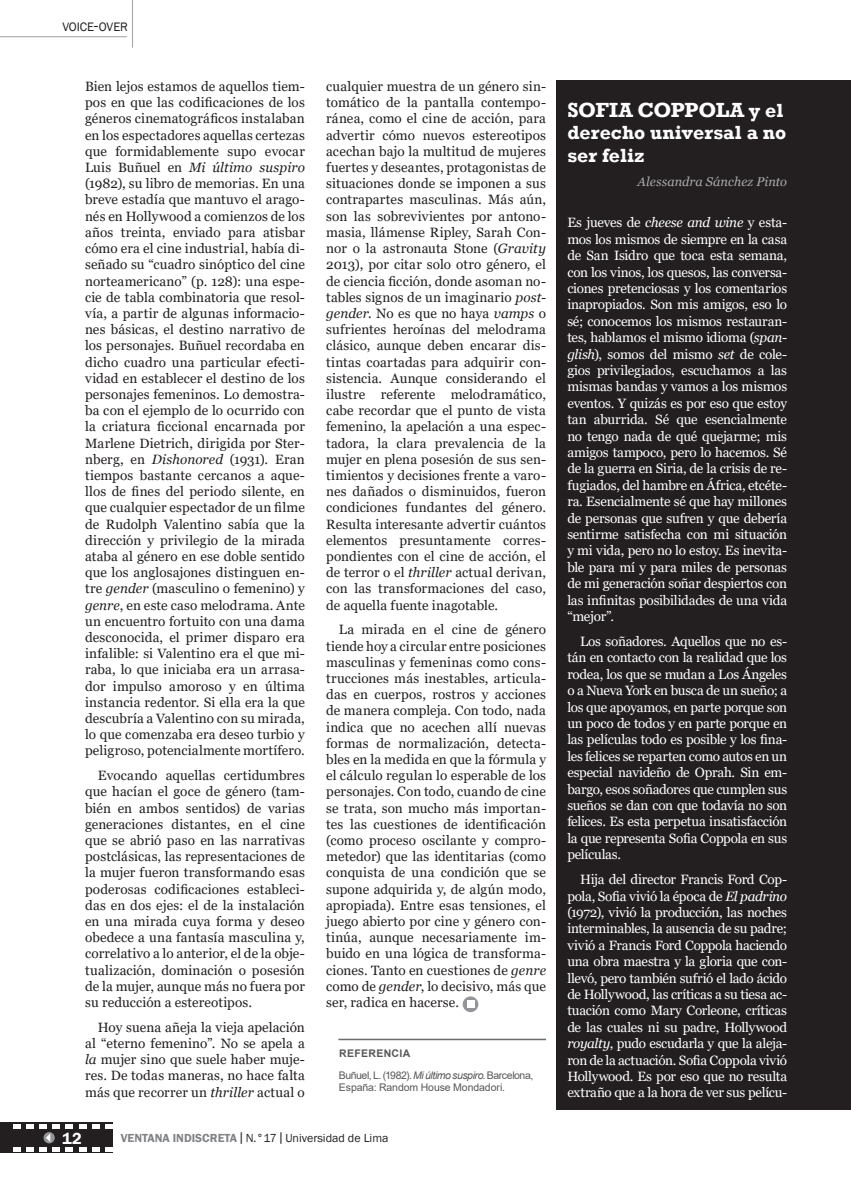
<style>
.page{position:relative;width:851px;height:1191px;background:#fff}
.page>*{position:absolute;margin:0;border:0;box-sizing:border-box;transform-origin:0 0}
.t1{font:700 21px "Rockwell";letter-spacing:-.015em;color:#fff}
.t2{font:700 19.5px/22.6px "Rockwell";letter-spacing:.005em;color:#fff}
.t3{font:600 16.5px "Franklin Gothic";color:#fff}
.t4{font:13.5px/16.2px "Georgia";letter-spacing:.01em;color:#231f20;text-align:justify}
.t5{font:13.5px/16.4px "Georgia";letter-spacing:-.02em;color:#fff;text-align:justify}
.t6{font:italic 12.75px "Georgia";letter-spacing:.005em;color:#a8a9ad}
.t7{font:12.6px "Franklin Gothic";letter-spacing:-.005em;color:#231f20}
.t8{font:12px "Franklin Gothic";color:#231f20}
.t9{font:10.5px/22px "Arial";letter-spacing:-.04em;color:#57585a}
.t10{font:10.5px "Arial";letter-spacing:-.01em;color:#57585a}
.s1{font-size:18px}
.s2{font-style:italic}
.s3{font-weight:700}
.s4{font-weight:600;color:#808285}
.s5{font-size:9.6px}
.s6{font-size:19.5px}
</style>
<div class="page">
<hr style="left:0;top:36px;width:127px;height:1px;background:#a8a9ad">
<hr style="left:132px;top:0;width:1px;height:48px;background:#a8a9ad">
<div style="left:0;top:1122px;width:112px;height:31px;background:#231f20"></div>
<svg style="left:105px;top:1124px;width:7px;height:4px"></svg>
<svg style="left:92px;top:1124px;width:7px;height:4px"></svg>
<svg style="left:79px;top:1124px;width:7px;height:4px"></svg>
<svg style="left:66px;top:1124px;width:7px;height:4px"></svg>
<svg style="left:27px;top:1124px;width:7px;height:4px"></svg>
<svg style="left:13px;top:1124px;width:7px;height:4px"></svg>
<svg style="left:105px;top:1147px;width:7px;height:4px"></svg>
<svg style="left:92px;top:1147px;width:7px;height:4px"></svg>
<svg style="left:79px;top:1147px;width:7px;height:4px"></svg>
<svg style="left:66px;top:1147px;width:7px;height:4px"></svg>
<svg style="left:27px;top:1147px;width:7px;height:4px"></svg>
<svg style="left:13px;top:1147px;width:7px;height:4px"></svg>
<svg style="left:40px;top:1124px;width:20px;height:27px"></svg>
<div style="left:556px;top:81px;width:294px;height:1029px;background:#231f20"></div>
<svg style="left:462px;top:996px;width:16px;height:16px"></svg>
<div style="left:466px;top:1000px;width:8px;height:8px;background:#fff"></div>
<hr style="left:338px;top:1038px;width:208px;height:2px;background:#6c6d70">
<p class="t7" style="left:62px;top:19px;width:67px">VOICE<span class="s1">-</span>OVER</p>
<p class="t4" style="left:85px;top:79px;width:221px">Bien lejos estamos de aquellos tiem&shy;pos en que las codificaciones de los géneros cinematográficos instalaban en los espectadores aquellas certezas que formidablemente supo evocar Luis Buñuel en <span class="s2">Mi último suspiro </span>(1982), su libro de memorias. En una breve estadía que mantuvo el arago&shy;nés en Hollywood a comienzos de los años treinta, enviado para atisbar cómo era el cine industrial, había di&shy;señado su “cuadro sinóptico del cine norteamericano” (p. 128): una espe&shy;cie de tabla combinatoria que resol&shy;vía, a partir de algunas informacio&shy;nes básicas, el destino narrativo de los personajes. Buñuel recordaba en dicho cuadro una particular efecti&shy;vidad en establecer el destino de los personajes femeninos. Lo demostra&shy;ba con el ejemplo de lo ocurrido con la criatura ficcional encarnada por Marlene Dietrich, dirigida por Ster&shy;nberg, en <span class="s2">Dishonored</span> (1931). Eran tiempos bastante cercanos a aque&shy;llos de fines del periodo silente, en que cualquier espectador de un filme de Rudolph Valentino sabía que la dirección y privilegio de la mirada ataba al género en ese doble sentido que los anglosajones distinguen en&shy;tre <span class="s2">gender</span> (masculino o femenino) y <span class="s2">genre</span>, en este caso melodrama. Ante un encuentro fortuito con una dama desconocida, el primer disparo era infalible: si Valentino era el que mi&shy;raba, lo que iniciaba era un arrasa&shy;dor impulso amoroso y en última instancia redentor. Si ella era la que descubría a Valentino con su mirada, lo que comenzaba era deseo turbio y peligroso, potencialmente mortífero.</p>
<p class="t4" style="left:85px;top:767px;width:221px;text-indent:13px">Evocando aquellas certidumbres que hacían el goce de género (tam&shy;bién en ambos sentidos) de varias generaciones distantes, en el cine que se abrió paso en las narrativas postclásicas, las representaciones de la mujer fueron transformando esas poderosas codificaciones estableci&shy;das en dos ejes: el de la instalación en una mirada cuya forma y deseo obedece a una fantasía masculina y, correlativo a lo anterior, el de la obje&shy;tualización, dominación o posesión de la mujer, aunque más no fuera por su reducción a estereotipos.</p>
<p class="t4" style="left:85px;top:1019px;width:221px;text-indent:13px">Hoy suena añeja la vieja apelación al “eterno femenino”. No se apela a <span class="s2">la</span> mujer sino que suele haber muje&shy;res. De todas maneras, no hace falta más que recorrer un <span class="s2">thriller</span> actual o</p>
<p class="t4" style="left:326px;top:79px;width:221px">cualquier muestra de un género sin&shy;tomático de la pantalla contempo&shy;ránea, como el cine de acción, para advertir cómo nuevos estereotipos acechan bajo la multitud de mujeres fuertes y deseantes, protagonistas de situaciones donde se imponen a sus contrapartes masculinas. Más aún, son las sobrevivientes por antono&shy;masia, llámense Ripley, Sarah Con&shy;nor o la astronauta Stone (<span class="s2">Gravity </span>2013), por citar solo otro género, el de ciencia ficción, donde asoman no&shy;tables signos de un imaginario <span class="s2">post&shy;gender.</span> No es que no haya <span class="s2">vamps</span> o sufrientes heroínas del melodrama clásico, aunque deben encarar dis&shy;tintas coartadas para adquirir con&shy;sistencia. Aunque considerando el ilustre referente melodramático, cabe recordar que el punto de vista femenino, la apelación a una espec&shy;tadora, la clara prevalencia de la mujer en plena posesión de sus sen&shy;timientos y decisiones frente a varo&shy;nes dañados o disminuidos, fueron condiciones fundantes del género.<br>Resulta interesante advertir cuántos elementos presuntamente corres&shy;pondientes con el cine de acción, el de terror o el <span class="s2">thriller</span> actual derivan, con las transformaciones del caso, de aquella fuente inagotable.</p>
<p class="t4" style="left:326px;top:622px;width:221px;text-indent:13px">La mirada en el cine de género tiende hoy a circular entre posiciones masculinas y femeninas como cons&shy;trucciones más inestables, articula&shy;das en cuerpos, rostros y acciones de manera compleja. Con todo, nada indica que no acechen allí nuevas formas de normalización, detecta&shy;bles en la medida en que la fórmula y el cálculo regulan lo esperable de los personajes. Con todo, cuando de cine se trata, son mucho más importan&shy;tes las cuestiones de identificación (como proceso oscilante y compro&shy;metedor) que las identitarias (como conquista de una condición que se supone adquirida y, de algún modo, apropiada). Entre esas tensiones, el juego abierto por cine y género con&shy;tinúa, aunque necesariamente im&shy;buido en una lógica de transforma&shy;ciones. Tanto en cuestiones de <span class="s2">genre </span>como de <span class="s2">gender</span>, lo decisivo, más que ser, radica en hacerse.</p>
<p class="t9" style="left:339px;top:1041px;width:196px"><span class="s3">REFERENCIA<br></span>Buñuel, L. (1982). <span class="s2">Mi último suspiro</span>. Barcelona,</p>
<p class="t10" style="left:339px;top:1079px;width:167px">España: Random House Mondadori.</p>
<p class="t3" style="left:62px;top:1127px;width:21px">12</p>
<p class="t8" style="left:121px;top:1130px;width:269px"><span class="s4">VENTANA INDISCRETA</span><span class="s5">│</span>N.°17<span class="s5">│</span>Universidad de Lima</p>
<h1 class="t1" style="left:567px;top:97px;width:217px">SOFIA COPPOLA <span class="s6">y el</span></h1>
<h2 class="t2" style="left:567px;top:121px;width:220px">derecho universal a no ser feliz</h2>
<p class="t6" style="left:637px;top:174px;width:151px">Alessandra Sánchez Pinto</p>
<p class="t5" style="left:567px;top:215px;width:221px">Es jueves de <span class="s2">cheese and wine</span> y esta&shy;mos los mismos de siempre en la casa de San Isidro que toca esta semana, con los vinos, los quesos, las conversa&shy;ciones pretenciosas y los comentarios inapropiados. Son mis amigos, eso lo sé; conocemos los mismos restauran&shy;tes, hablamos el mismo idioma (<span class="s2">span&shy;glish</span>), somos del mismo <span class="s2">set</span> de cole&shy;gios privilegiados, escuchamos a las mismas bandas y vamos a los mismos eventos. Y quizás es por eso que estoy tan aburrida. Sé que esencialmente no tengo nada de qué quejarme; mis amigos tampoco, pero lo hacemos. Sé de la guerra en Siria, de la crisis de re&shy;fugiados, del hambre en África, etcéte&shy;ra. Esencialmente sé que hay millones de personas que sufren y que debería sentirme satisfecha con mi situación y mi vida, pero no lo estoy. Es inevita&shy;ble para mí y para miles de personas de mi generación soñar despiertos con las infinitas posibilidades de una vida “mejor”.</p>
<p class="t5" style="left:567px;top:633px;width:221px;text-indent:13px">Los soñadores. Aquellos que no es&shy;tán en contacto con la realidad que los rodea, los que se mudan a Los Ángeles o a Nueva York en busca de un sueño; a los que apoyamos, en parte porque son un poco de todos y en parte porque en las películas todo es posible y los fina&shy;les felices se reparten como autos en un especial navideño de Oprah. Sin em&shy;bargo, esos soñadores que cumplen sus sueños se dan con que todavía no son felices. Es esta perpetua insatisfacción la que representa Sofia Coppola en sus películas.</p>
<p class="t5" style="left:567px;top:871px;width:221px;text-indent:13px">Hija del director Francis Ford Cop&shy;pola, Sofia vivió la época de <span class="s2">El padrino </span>(1972), vivió la producción, las noches interminables, la ausencia de su padre; vivió a Francis Ford Coppola haciendo una obra maestra y la gloria que con&shy;llevó, pero también sufrió el lado ácido de Hollywood, las críticas a su tiesa ac&shy;tuación como Mary Corleone, críticas de las cuales ni su padre, Hollywood <span class="s2">royalty</span>, pudo escudarla y que la aleja&shy;ron de la actuación. Sofia Coppola vivió Hollywood. Es por eso que no resulta extraño que a la hora de ver sus pelícu-</p>
</div>
